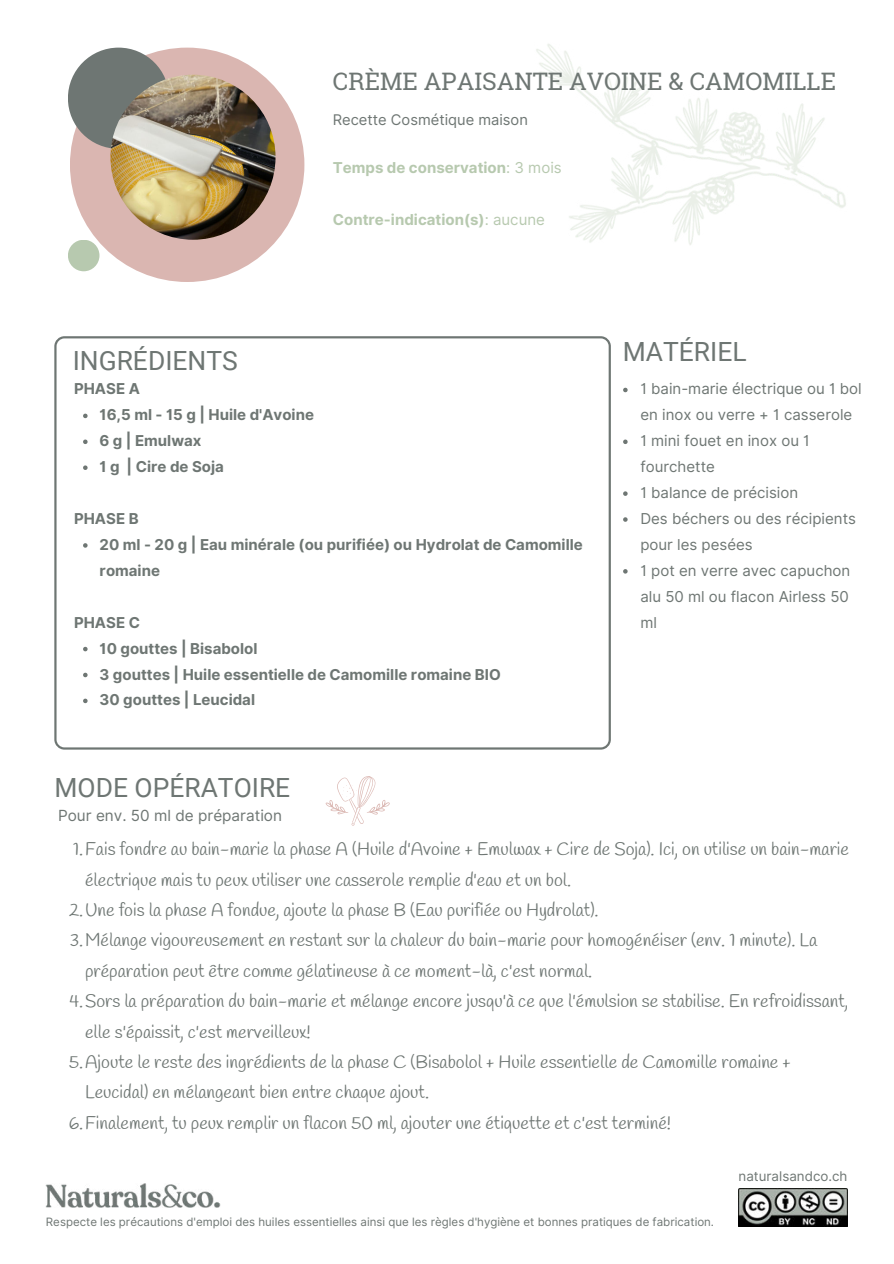
<style>
.page{position:relative;width:894px;height:1264px;background:#fff}
.page>*{position:absolute;margin:0;border:0;box-sizing:border-box;transform-origin:0 0}
.t1{font:26.4px "Roboto";color:#6e7673}
.t2{font:24px "Roboto Slab";color:#6e7673}
.t3{font:18px "Handlee";color:#6e7673}
.t4{font:15.3px "Inter";color:#6e7673}
.t5{font:700 15px/26px "Inter";color:#6e7673}
.t6{font:15px/26px "Inter";color:#6e7673}
.t7{font:700 15px "Inter";color:#b7c9af}
.t8{font:14.7px "Inter";color:#6e7673}
.t9{font:13.35px "Inter";color:#6e7673}
.t10{font:11.55px "Inter";color:#6e7673}
.s1{font-weight:400}
</style>
<div class="page">
<svg style="left:54px;top:336px;width:556px;height:413px"></svg>
<div style="left:70px;top:48px;width:234px;height:234px;background:#dab6b1;border-radius:50%"></div>
<div style="left:68px;top:48px;width:101px;height:101px;background:#6e7673;border-radius:50%"></div>
<img style="left:110px;top:75px;width:165px;height:165px;border-radius:50%">
<img style="left:536px;top:44px;width:310px;height:201px">
<svg style="left:325px;top:776px;width:64px;height:49px"></svg>
<img style="left:46px;top:1183px;width:174px;height:24px">
<div style="left:68px;top:240px;width:31px;height:31px;background:#b7c9af;border-radius:50%"></div>
<img style="left:738px;top:1188px;width:109px;height:38px">
<svg style="left:83px;top:413px;width:5px;height:5px"></svg>
<svg style="left:83px;top:439px;width:5px;height:5px"></svg>
<svg style="left:83px;top:465px;width:5px;height:5px"></svg>
<svg style="left:83px;top:543px;width:5px;height:4px"></svg>
<svg style="left:83px;top:647px;width:5px;height:4px"></svg>
<svg style="left:83px;top:672px;width:5px;height:5px"></svg>
<svg style="left:83px;top:698px;width:5px;height:5px"></svg>
<svg style="left:623px;top:388px;width:4px;height:4px"></svg>
<svg style="left:623px;top:439px;width:4px;height:5px"></svg>
<svg style="left:623px;top:491px;width:4px;height:5px"></svg>
<svg style="left:623px;top:517px;width:4px;height:5px"></svg>
<svg style="left:623px;top:569px;width:4px;height:4px"></svg>
<h2 class="t2" style="left:333px;top:65px;width:504px">CRÈME APAISANTE AVOINE &amp; CAMOMILLE</h2>
<p class="t8" style="left:333px;top:109px;width:196px">Recette Cosmétique maison</p>
<p class="t7" style="left:333px;top:156px;width:230px">Temps de conservation<span class="s1">: 3 mois</span></p>
<p class="t7" style="left:333px;top:208px;width:213px">Contre-indication(s)<span class="s1">: aucune</span></p>
<h1 class="t1" style="left:73px;top:341px;width:166px">INGRÉDIENTS</h1>
<h1 class="t1" style="left:622px;top:333px;width:125px">MATÉRIEL</h1>
<p class="t5" style="left:74px;top:376px;width:67px">PHASE A</p>
<p class="t5" style="left:100px;top:402px;width:216px">16,5 ml - 15 g | Huile d'Avoine<br>6 g | Emulwax<br>1 g | Cire de Soja</p>
<p class="t5" style="left:74px;top:506px;width:66px">PHASE B</p>
<p class="t5" style="left:100px;top:532px;width:484px">20 ml - 20 g | Eau minérale (ou purifiée) ou Hydrolat de Camomille romaine</p>
<p class="t5" style="left:74px;top:609px;width:67px">PHASE C</p>
<p class="t5" style="left:100px;top:635px;width:402px">10 gouttes | Bisabolol<br>3 gouttes | Huile essentielle de Camomille romaine BIO<br>30 gouttes | Leucidal</p>
<h1 class="t1" style="left:54px;top:769px;width:237px">MODE OPÉRATOIRE</h1>
<p class="t4" style="left:58px;top:804px;width:225px">Pour env. 50 ml de préparation</p>
<p class="t6" style="left:640px;top:376px;width:223px">1 bain-marie électrique ou 1 bol en inox ou verre + 1 casserole<br>1 mini fouet en inox ou 1 fourchette<br>1 balance de précision<br>Des béchers ou des récipients pour les pesées<br>1 pot en verre avec capuchon alu 50 ml ou flacon Airless 50 ml</p>
<p class="t3" style="left:73px;top:838px;width:777px">1.Fais fondre au bain-marie la phase A (Huile d'Avoine + Emulwax + Cire de Soja). Ici, on utilise un bain-marie</p>
<p class="t3" style="left:85px;top:868px;width:487px">électrique mais tu peux utiliser une casserole remplie d'eau et un bol.</p>
<p class="t3" style="left:69px;top:899px;width:531px">2.Une fois la phase A fondue, ajoute la phase B (Eau purifiée ou Hydrolat).</p>
<p class="t3" style="left:70px;top:929px;width:748px">3.Mélange vigoureusement en restant sur la chaleur du bain-marie pour homogénéiser (env. 1 minute). La</p>
<p class="t3" style="left:85px;top:960px;width:508px">préparation peut être comme gélatineuse à ce moment-là, c'est normal.</p>
<p class="t3" style="left:69px;top:990px;width:780px">4.Sors la préparation du bain-marie et mélange encore jusqu'à ce que l'émulsion se stabilise. En refroidissant,</p>
<p class="t3" style="left:85px;top:1020px;width:227px">elle s'épaissit, c'est merveilleux!</p>
<p class="t3" style="left:69px;top:1051px;width:723px">5.Ajoute le reste des ingrédients de la phase C (Bisabolol + Huile essentielle de Camomille romaine +</p>
<p class="t3" style="left:85px;top:1081px;width:345px">Leucidal) en mélangeant bien entre chaque ajout.</p>
<p class="t3" style="left:69px;top:1112px;width:603px">6.Finalement, tu peux remplir un flacon 50 ml, ajouter une étiquette et c'est terminé!</p>
<p class="t10" style="left:46px;top:1213px;width:669px">Respecte les précautions d'emploi des huiles essentielles ainsi que les règles d'hygiène et bonnes pratiques de fabrication.</p>
<p class="t9" style="left:738px;top:1166px;width:110px">naturalsandco.ch</p>
</div>
